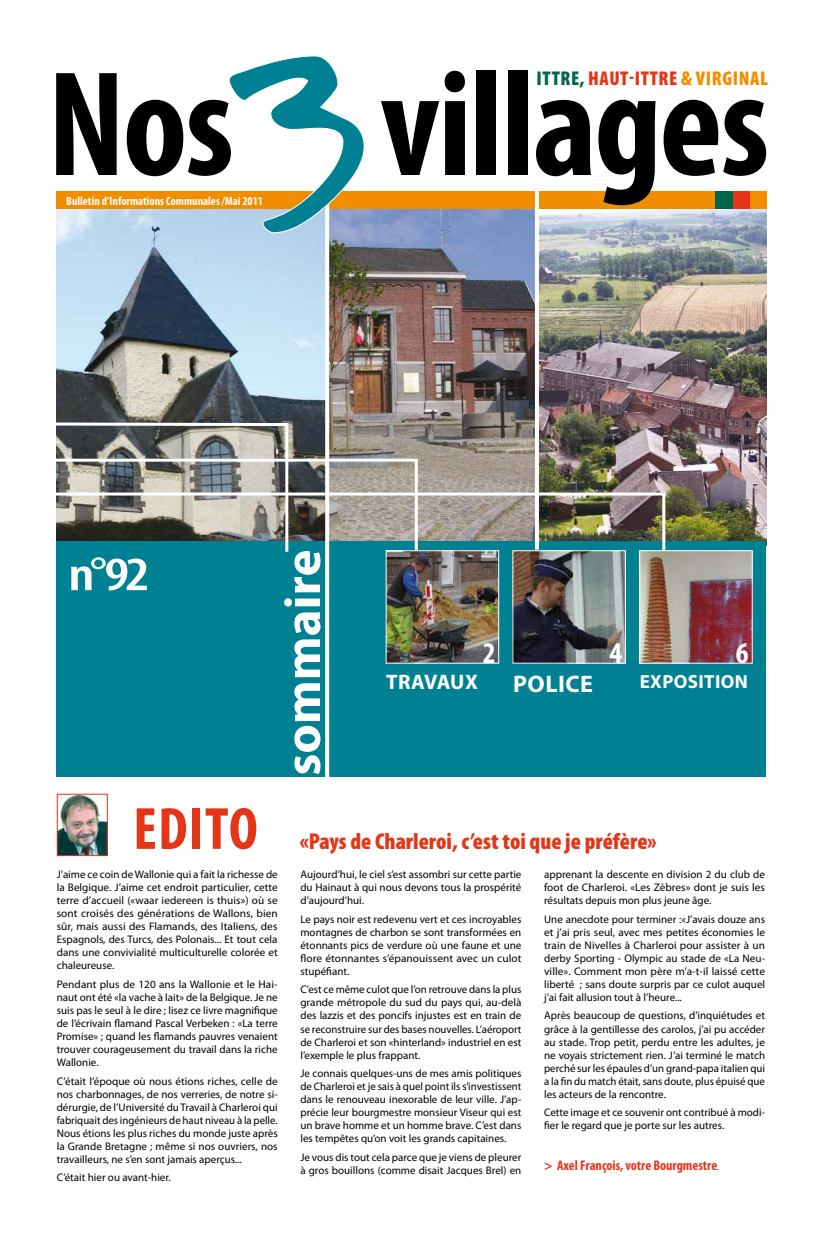
<style>
.page{position:relative;width:823px;height:1248px;background:#fff}
.page>*{position:absolute;margin:0;border:0;box-sizing:border-box;transform-origin:0 0}
.t1{font:700 condensed 151px "Myriad Pro";letter-spacing:-.015em;color:#000}
.t2{font:700 condensed 60px "Myriad Pro";color:#e53517}
.t3{font:700 51px "Myriad Pro";color:#fff}
.t4{font:600 condensed 48px "Myriad Pro";color:#fff;scale:1.25 1}
.t5{font:700 condensed 30px "Myriad Pro";color:#fff}
.t6{font:700 24px "Myriad Pro";letter-spacing:.02em;color:#fff}
.t7{font:900 condensed 23px "Myriad Pro";color:#e53517}
.t8{font:700 21px "Myriad Pro";color:#fff}
.t9{font:900 condensed 20px "Myriad Pro";letter-spacing:.03em;color:#e53517}
.t10{font:700 19px "Myriad Pro";letter-spacing:.02em;color:#fff}
.t11{font:700 condensed 14px "Myriad Pro";color:#e53517}
.t12{font:700 condensed 12px "Myriad Pro";color:#fff}
.t13{font:11px/13px "Myriad Pro";color:#000;text-align:justify}
.s1{color:#00664a}
.s2{color:#f18e00}
.s3{font-weight:400;font-style:italic;font-stretch:normal;font-size:9px;color:#000}
</style>
<div class="page">
<img style="left:57px;top:209px;width:268px;height:212px">
<img style="left:329px;top:209px;width:205px;height:282px">
<img style="left:539px;top:209px;width:226px;height:332px">
<div style="left:57px;top:541px;width:708px;height:235px;background:#008193"></div>
<div style="left:57px;top:192px;width:708px;height:17px;background:#f18e00"></div>
<img style="left:419px;top:491px;width:247px;height:62px">
<svg style="left:56px;top:421px;width:363px;height:133px;background:#828c89"></svg>
<svg style="left:534px;top:191px;width:4px;height:358px"></svg>
<svg style="left:325px;top:234px;width:4px;height:543px"></svg>
<img style="left:387px;top:552px;width:110px;height:109px">
<div style="left:385px;top:550px;width:114px;height:113px;border:1px solid #fff"></div>
<div style="left:731px;top:192px;width:17px;height:17px;background:#e53517"></div>
<div style="left:714px;top:192px;width:17px;height:17px;background:#00664a"></div>
<svg style="left:228px;top:56px;width:137px;height:178px"></svg>
<img style="left:514px;top:552px;width:109px;height:109px">
<div style="left:512px;top:550px;width:113px;height:113px;border:1px solid #fff"></div>
<img style="left:641px;top:552px;width:109px;height:109px">
<div style="left:639px;top:550px;width:113px;height:113px;border:1px solid #fff"></div>
<img style="left:59px;top:795px;width:47px;height:59px">
<div style="left:57px;top:793px;width:51px;height:63px;border:1px solid #e53517"></div>
<h1 class="t1" style="left:47px;top:30px;width:723px">Nos villages</h1>
<h3 class="t9" style="left:536px;top:65px;width:233px"><span class="s1">Ittre,</span> Haut-Ittre <span class="s2">&amp; Virginal</span></h3>
<p class="t12" style="left:66px;top:193px;width:198px">Bulletin d’Informations Communales /Mai 2011</p>
<h3 class="t4" style="left:68px;top:544px;width:66px">n°92</h3>
<h2 class="t2" style="left:133px;top:791px;width:126px">Edito</h2>
<h3 class="t3" style="left:269px;top:775px;width:228px;rotate:-90deg">SOMMAIRE</h3>
<h3 class="t5" style="left:482px;top:634px;width:14px">2</h3>
<h3 class="t5" style="left:609px;top:634px;width:14px">4</h3>
<h3 class="t5" style="left:735px;top:634px;width:14px">6</h3>
<h3 class="t8" style="left:386px;top:668px;width:93px">TRAVAUX</h3>
<h3 class="t6" style="left:513px;top:667px;width:81px">POLICE</h3>
<h3 class="t10" style="left:639px;top:669px;width:110px">EXPOSITION</h3>
<h3 class="t7" style="left:299px;top:826px;width:358px">«Pays de Charleroi, c’est toi que je préfère»</h3>
<p class="t13" style="left:57px;top:867px;width:222px">J’aime ce coin de Wallonie qui a fait la richesse de la Belgique. J’aime cet endroit particulier, cette terre d’accueil («waar iedereen is thuis») où se sont croisés des générations de Wallons, bien sûr, mais aussi des Flamands, des Italiens, des Espagnols, des Turcs, des Polonais... Et tout cela dans une convivialité multiculturelle colorée et chaleureuse.</p>
<p class="t13" style="left:57px;top:977px;width:222px">Pendant plus de 120 ans la Wallonie et le Hai&shy;naut ont été «la vache à lait» de la Belgique. Je ne suis pas le seul à le dire ; lisez ce livre magnifique de l’écrivain flamand Pascal Verbeken : «La terre Promise» ; quand les flamands pauvres venaient trouver courageusement du travail dans la riche Wallonie.</p>
<p class="t13" style="left:57px;top:1074px;width:222px">C’était l’époque où nous étions riches, celle de nos charbonnages, de nos verreries, de notre si&shy;dérurgie, de l’Université du Travail à Charleroi qui fabriquait des ingénieurs de haut niveau à la pelle.<br>Nous étions les plus riches du monde juste après la Grande Bretagne ; même si nos ouvriers, nos travailleurs, ne s’en sont jamais aperçus...</p>
<p class="t13" style="left:57px;top:1170px;width:115px">C’était hier ou avant-hier.</p>
<p class="t13" style="left:300px;top:867px;width:222px">Aujourd’hui, le ciel s’est assombri sur cette partie du Hainaut à qui nous devons tous la prospérité d’aujourd’hui.</p>
<p class="t13" style="left:300px;top:912px;width:222px">Le pays noir est redevenu vert et ces incroyables montagnes de charbon se sont transformées en étonnants pics de verdure où une faune et une flore étonnantes s’épanouissent avec un culot stupéfiant.</p>
<p class="t13" style="left:300px;top:983px;width:222px">C’est ce même culot que l’on retrouve dans la plus grande métropole du sud du pays qui, au-delà des lazzis et des poncifs injustes est en train de se reconstruire sur des bases nouvelles. L’aéroport de Charleroi et son «hinterland» industriel en est l’exemple le plus frappant.</p>
<p class="t13" style="left:300px;top:1066px;width:222px">Je connais quelques-uns de mes amis politiques de Charleroi et je sais à quel point ils s’investissent dans le renouveau inexorable de leur ville. J’ap&shy;précie leur bourgmestre monsieur Viseur qui est un brave homme et un homme brave. C’est dans les tempêtes qu’on voit les grands capitaines.</p>
<p class="t13" style="left:300px;top:1150px;width:222px">Je vous dis tout cela parce que je viens de pleurer à gros bouillons (comme disait Jacques Brel) en</p>
<p class="t13" style="left:543px;top:867px;width:222px">apprenant la descente en division 2 du club de foot de Charleroi. «Les Zèbres» dont je suis les résultats depuis mon plus jeune âge.</p>
<p class="t13" style="left:543px;top:912px;width:222px">Une anecdote pour terminer :«J’avais douze ans et j’ai pris seul, avec mes petites économies le train de Nivelles à Charleroi pour assister à un derby Sporting - Olympic au stade de «La Neu&shy;ville». Comment mon père m’a-t-il laissé cette liberté ; sans doute surpris par ce culot auquel j’ai fait allusion tout à l’heure...</p>
<p class="t13" style="left:543px;top:1009px;width:222px">Après beaucoup de questions, d’inquiétudes et grâce à la gentillesse des carolos, j’ai pu accéder au stade. Trop petit, perdu entre les adultes, je ne voyais strictement rien. J’ai terminé le match perché sur les épaules d’un grand-papa italien qui a la fin du match était, sans doute, plus épuisé que les acteurs de la rencontre.</p>
<p class="t13" style="left:543px;top:1105px;width:222px">Cette image et ce souvenir ont contribué à modi&shy;fier le regard que je porte sur les autres.</p>
<p class="t11" style="left:543px;top:1155px;width:176px">&gt; Axel François, votre Bourgmestre<span class="s3">.</span></p>
</div>
